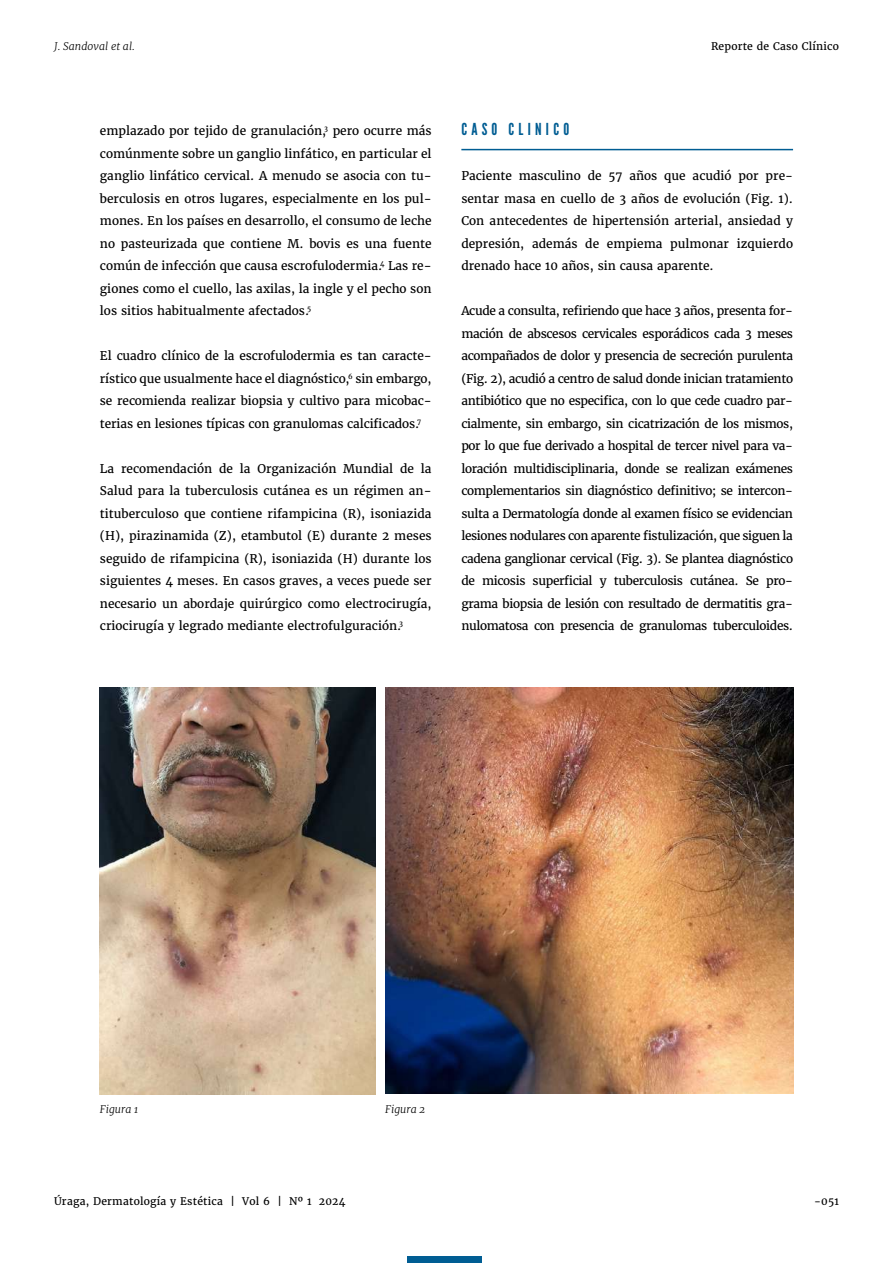
<style>
.page{position:relative;width:893px;height:1263px;background:#fff}
.page>*{position:absolute;margin:0;border:0;box-sizing:border-box;transform-origin:0 0}
.t1{font:16.5px "League Gothic";letter-spacing:.26em;color:#005d93}
.t2{font:12px/22.5px "Merriweather";color:#000;text-align:justify}
.t3{font:10.5px "Merriweather";letter-spacing:.02em;color:#000}
.t4{font:italic 300 10.5px "Merriweather";color:#000}
</style>
<div class="page">
<div style="left:407px;top:1257px;width:75px;height:6px;background:#005d93"></div>
<hr style="left:461px;top:149px;width:332px;height:1px;background:#005d93">
<img style="left:100px;top:688px;width:275px;height:406px">
<img style="left:385px;top:688px;width:408px;height:405px">
<p class="t4" style="left:54px;top:40px;width:82px">J. Sandoval et al.</p>
<p class="t3" style="left:711px;top:40px;width:129px">Reporte de Caso Clínico</p>
<p class="t2" style="left:100px;top:119px;width:333px">emplazado por tejido de granulación,<sup>3</sup> pero ocurre más comúnmente sobre un ganglio linfático, en particular el ganglio linfático cervical. A menudo se asocia con tu&shy;berculosis en otros lugares, especialmente en los pul&shy;mones. En los países en desarrollo, el consumo de leche no pasteurizada que contiene M. bovis es una fuente común de infección que causa escrofulodermia.<sup>4</sup> Las re&shy;giones como el cuello, las axilas, la ingle y el pecho son los sitios habitualmente afectados.<sup>5</sup></p>
<p class="t2" style="left:100px;top:344px;width:333px">El cuadro clínico de la escrofulodermia es tan caracte&shy;rístico que usualmente hace el diagnóstico,<sup>6</sup> sin embargo, se recomienda realizar biopsia y cultivo para micobac&shy;terias en lesiones típicas con granulomas calcificados.<sup>7</sup></p>
<p class="t2" style="left:100px;top:457px;width:333px">La recomendación de la Organización Mundial de la Salud para la tuberculosis cutánea es un régimen an&shy;tituberculoso que contiene rifampicina (R), isoniazida (H), pirazinamida (Z), etambutol (E) durante 2 meses seguido de rifampicina (R), isoniazida (H) durante los siguientes 4 meses. En casos graves, a veces puede ser necesario un abordaje quirúrgico como electrocirugía, criocirugía y legrado mediante electrofulguración.<sup>3</sup></p>
<h1 class="t1" style="left:461px;top:120px;width:109px">CASO CLINICO</h1>
<p class="t2" style="left:461px;top:165px;width:333px">Paciente masculino de 57 años que acudió por pre&shy;sentar masa en cuello de 3 años de evolución (Fig. 1).<br>Con antecedentes de hipertensión arterial, ansiedad y depresión, además de empiema pulmonar izquierdo drenado hace 10 años, sin causa aparente.</p>
<p class="t2" style="left:461px;top:300px;width:333px">Acude a consulta, refiriendo que hace 3 años, presenta for&shy;mación de abscesos cervicales esporádicos cada 3 meses acompañados de dolor y presencia de secreción purulenta (Fig. 2), acudió a centro de salud donde inician tratamiento antibiótico que no especifica, con lo que cede cuadro par&shy;cialmente, sin embargo, sin cicatrización de los mismos, por lo que fue derivado a hospital de tercer nivel para va&shy;loración multidisciplinaria, donde se realizan exámenes complementarios sin diagnóstico definitivo; se intercon&shy;sulta a Dermatología donde al examen físico se evidencian lesiones nodulares con aparente fistulización, que siguen la cadena ganglionar cervical (Fig. 3). Se plantea diagnóstico de micosis superficial y tuberculosis cutánea. Se pro&shy;grama biopsia de lesión con resultado de dermatitis gra&shy;nulomatosa con presencia de granulomas tuberculoides.</p>
<p class="t4" style="left:100px;top:1103px;width:40px">Figura 1</p>
<p class="t4" style="left:385px;top:1103px;width:42px">Figura 2</p>
<p class="t3" style="left:54px;top:1195px;width:293px">Úraga, Dermatología y Estética | Vol 6 | Nº 1 2024</p>
<p class="t3" style="left:814px;top:1195px;width:26px">-051</p>
</div>
